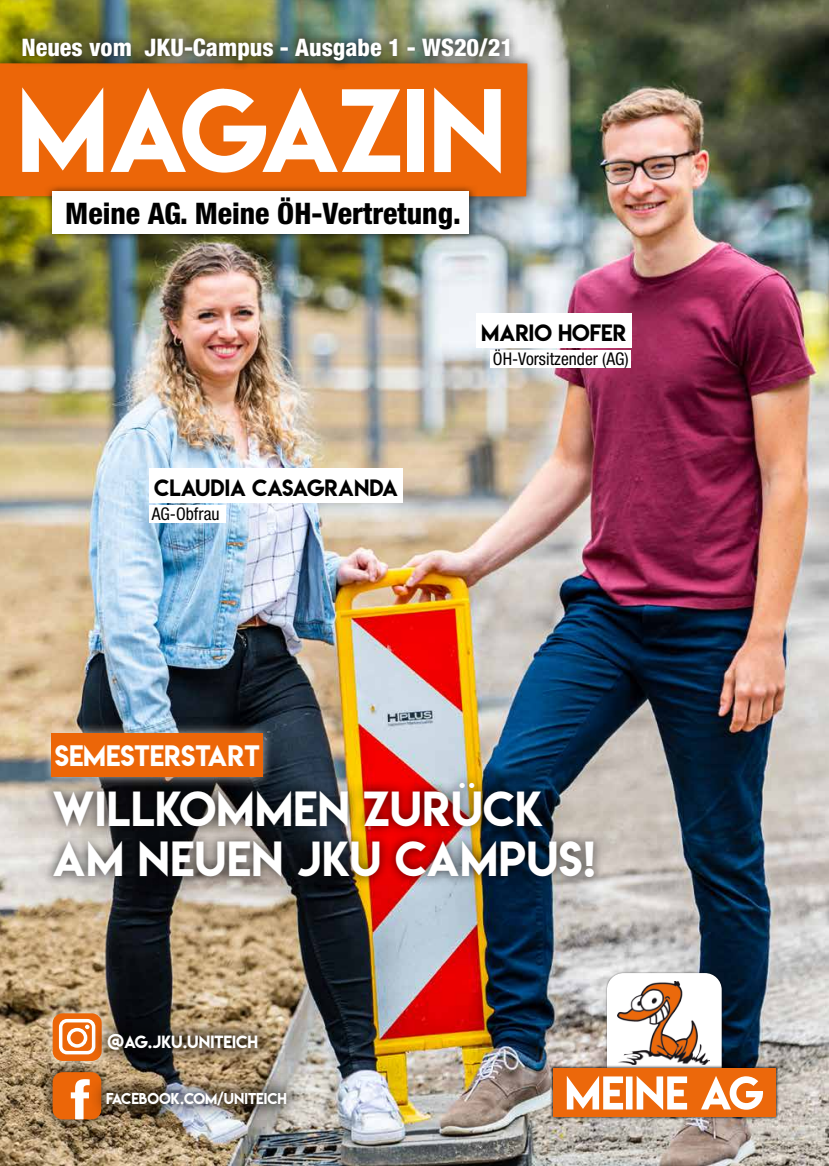
<style>
.page{position:relative;width:829px;height:1166px;background:#fff}
.page>*{position:absolute;margin:0;border:0;box-sizing:border-box;transform-origin:0 0}
.t1{font:105px "Lemon Milk";color:#fff}
.t2{font:43.75px/50.4px "Lemon Milk";letter-spacing:.01em;color:#fff}
.t3{font:800 condensed 29.75px "Helvetica Neue LT Pro";color:#000}
.t4{font:26.25px "Lemon Milk";color:#fff}
.t5{font:800 condensed 24.15px "Helvetica Neue LT Pro";color:#fff}
.t6{font:21px "Lemon Milk";color:#000}
.t7{font:condensed 17.5px "Helvetica Neue LT Pro";color:#000}
.t8{font:15.75px "Lemon Milk";color:#fff}
.t9{font:14px "Lemon Milk";color:#fff}
</style>
<div class="page">
<img style="left:0;top:0;width:828px;height:1166px">
<svg style="left:0;top:49px;width:542px;height:162px;background:#b6b69a"></svg>
<div style="left:0;top:63px;width:527px;height:133px;background:#ec6608"></div>
<div style="left:12px;top:27px;width:508px;height:45px;background:#000;opacity:.75"></div>
<div style="left:44px;top:184px;width:433px;height:58px;background:#000;opacity:.75"></div>
<div style="left:53px;top:192px;width:416px;height:42px;background:#fff"></div>
<div style="left:41px;top:1002px;width:72px;height:70px;background:#fff;opacity:.75"></div>
<div style="left:53px;top:1013px;width:49px;height:48px;background:#ec6608;border-radius:10px"></div>
<div style="left:59px;top:1019px;width:36px;height:35px;border:4px solid #fff;border-radius:6px"></div>
<div style="left:67px;top:1028px;width:20px;height:19px;border:4px solid #fff;border-radius:50%"></div>
<svg style="left:85px;top:1025px;width:4px;height:4px"></svg>
<div style="left:41px;top:1060px;width:71px;height:70px;background:#000;opacity:.75"></div>
<div style="left:53px;top:1072px;width:48px;height:47px;background:#ec6608;border-radius:10px"></div>
<svg style="left:71px;top:1079px;width:18px;height:40px"></svg>
<div style="left:90px;top:1015px;width:186px;height:52px;background:#000;opacity:.75"></div>
<div style="left:89px;top:1073px;width:215px;height:49px;background:#000;opacity:.75"></div>
<div style="left:605px;top:971px;width:118px;height:118px;background:#000;opacity:.45"></div>
<div style="left:607px;top:973px;width:114px;height:115px;background:#fff;border-radius:17px"></div>
<img style="left:617px;top:981px;width:92px;height:83px">
<div style="left:550px;top:1065px;width:228px;height:54px;background:#000;opacity:.75"></div>
<div style="left:553px;top:1068px;width:222px;height:48px;background:#ec680b"></div>
<svg style="left:566px;top:1076px;width:197px;height:34px"></svg>
<div style="left:40px;top:722px;width:234px;height:66px;background:#fff;opacity:.75"></div>
<div style="left:52px;top:733px;width:211px;height:44px;background:#ec6608"></div>
<div style="left:43px;top:772px;width:561px;height:116px;background:#000;opacity:.75"></div>
<div style="left:476px;top:313px;width:155px;height:34px;background:#fff"></div>
<div style="left:490px;top:350px;width:141px;height:18px;background:#fff"></div>
<div style="left:149px;top:468px;width:254px;height:34px;background:#fff"></div>
<div style="left:149px;top:505px;width:77px;height:17px;background:#fff"></div>
<p class="t5" style="left:21px;top:32px;width:493px">Neues vom JKU-Campus - Ausgabe 1 - WS20/21</p>
<h1 class="t1" style="left:17px;top:56px;width:490px">MAGAZIN</h1>
<p class="t3" style="left:65px;top:195px;width:397px">Meine AG. Meine ÖH-Vertretung.</p>
<p class="t6" style="left:481px;top:318px;width:146px">MARIO HOFER</p>
<p class="t7" style="left:493px;top:349px;width:137px">ÖH-Vorsitzender (AG)</p>
<p class="t6" style="left:154px;top:473px;width:245px">CLAUDIA CASAGRANDA</p>
<p class="t7" style="left:152px;top:504px;width:69px">AG-Obfrau</p>
<p class="t4" style="left:55px;top:736px;width:206px">SEMESTERSTART</p>
<h2 class="t2" style="left:53px;top:783px;width:544px">WILLKOMMEN ZURÜCK<br>AM NEUEN JKU CAMPUS!</h2>
<p class="t8" style="left:107px;top:1030px;width:152px">@AG.JKU.UNITEICH</p>
<p class="t9" style="left:106px;top:1088px;width:182px">FACEBOOK.COM/UNITEICH</p>
</div>
